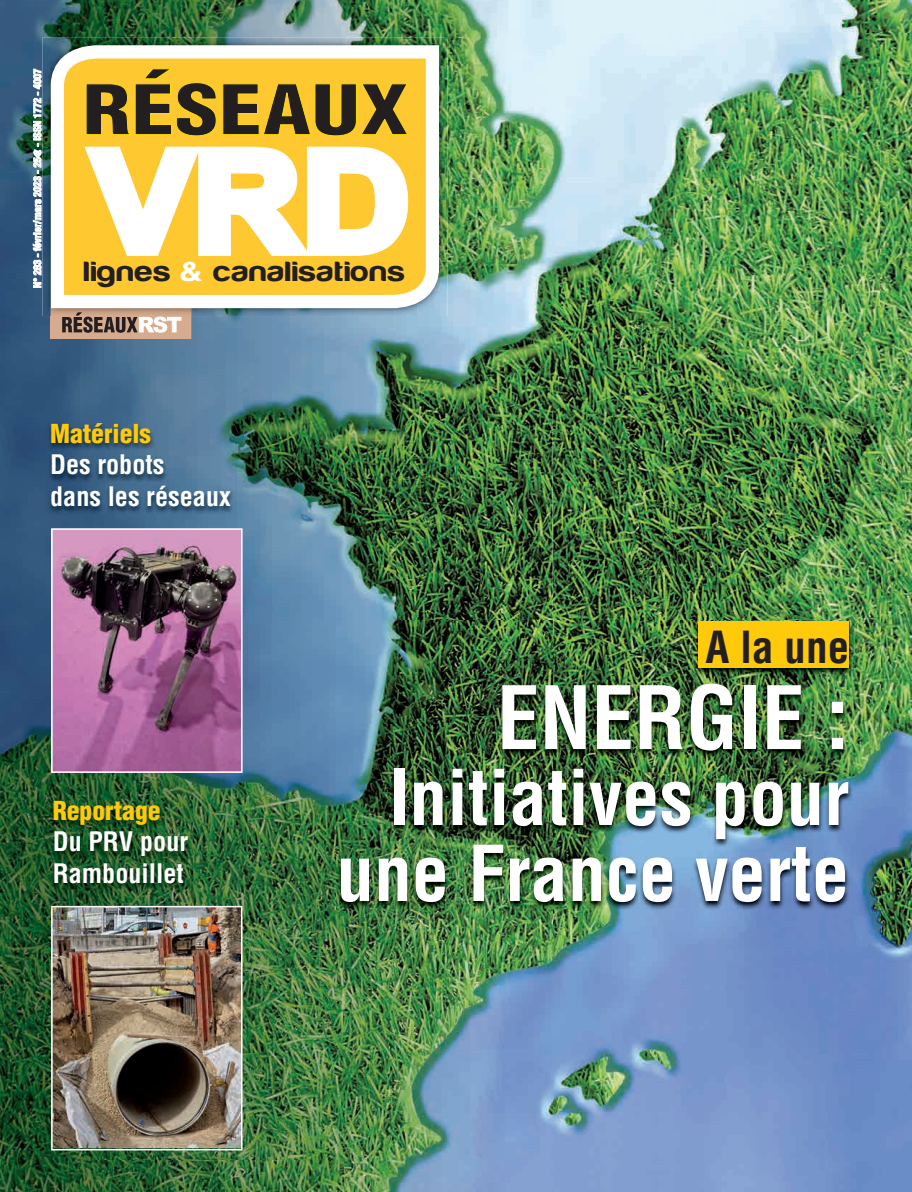
<style>
.page{position:relative;width:912px;height:1192px;background:#fff}
.page>*{position:absolute;margin:0;border:0;box-sizing:border-box;transform-origin:0 0}
.t1{font:700 condensed 85.05px "Helvetica";color:#fff}
.t2{font:700 condensed 75px/75.9px "Helvetica";color:#fff;text-align:right}
.t3{font:700 condensed 43.2px "Helvetica";color:#231f20}
.t4{font:700 28.8px "Harabara";letter-spacing:.035em;color:#231f20;scale:1.25 1}
.t5{font:700 condensed 26.25px/31.5px "Helvetica";color:#fff}
.t6{font:900 condensed 25.5px "Helvetica";color:#feca0a}
.t7{font:700 condensed 10.5px "Helvetica Neue";color:#fff}
.s1{font-family:"Euro Sans";font-stretch:normal}
.s2{color:#fff}
</style>
<div class="page">
<img style="left:552px;top:0;width:360px;height:33px">
<img style="left:552px;top:33px;width:328px;height:591px">
<img style="left:880px;top:33px;width:32px;height:1158px">
<img style="left:827px;top:624px;width:54px;height:567px">
<img style="left:344px;top:910px;width:483px;height:281px">
<img style="left:0;top:0;width:81px;height:1191px">
<img style="left:81px;top:0;width:471px;height:38px">
<img style="left:396px;top:38px;width:156px;height:583px">
<img style="left:81px;top:316px;width:315px;height:310px">
<img style="left:81px;top:626px;width:263px;height:565px">
<img style="left:49px;top:800px;width:144px;height:91px">
<svg style="left:51px;top:528px;width:191px;height:244px"></svg>
<img style="left:51px;top:905px;width:191px;height:245px">
<img style="left:47px;top:422px;width:188px;height:92px">
<img style="left:336px;top:621px;width:517px;height:289px">
<div style="left:698px;top:621px;width:151px;height:46px;background:#feca0a"></div>
<div style="left:51px;top:308px;width:140px;height:31px;background:#d7ac8e"></div>
<img style="left:42px;top:37px;width:405px;height:279px">
<img style="left:51px;top:309px;width:140px;height:7px">
<svg style="left:62px;top:312px;width:119px;height:21px"></svg>
<svg style="left:44px;top:39px;width:397px;height:270px"></svg>
<svg style="left:84px;top:146px;width:324px;height:110px"></svg>
<svg style="left:85px;top:68px;width:324px;height:69px"></svg>
<svg style="left:32px;top:68px;width:10px;height:220px"></svg>
<p class="t7" style="left:31px;top:288px;width:220px;rotate:-90deg">N° 283 - février/mars 2023 - 25<span class="s1">€</span> - ISSN 1772 - 4007</p>
<p class="t4" style="left:84px;top:257px;width:258px">lignes <span class="s2">&amp;</span> canalisations</p>
<p class="t6" style="left:50px;top:417px;width:102px">Matériels</p>
<p class="t5" style="left:50px;top:448px;width:182px">Des robots<br>dans les réseaux</p>
<p class="t6" style="left:53px;top:794px;width:109px">Reportage</p>
<p class="t5" style="left:53px;top:825px;width:137px">Du PRV pour<br>Rambouillet</p>
<h3 class="t3" style="left:705px;top:620px;width:145px">A la une</h3>
<h1 class="t1" style="left:497px;top:664px;width:354px">ENERGIE :</h1>
<h2 class="t2" style="left:336px;top:759px;width:514px">Initiatives pour une France verte</h2>
</div>
